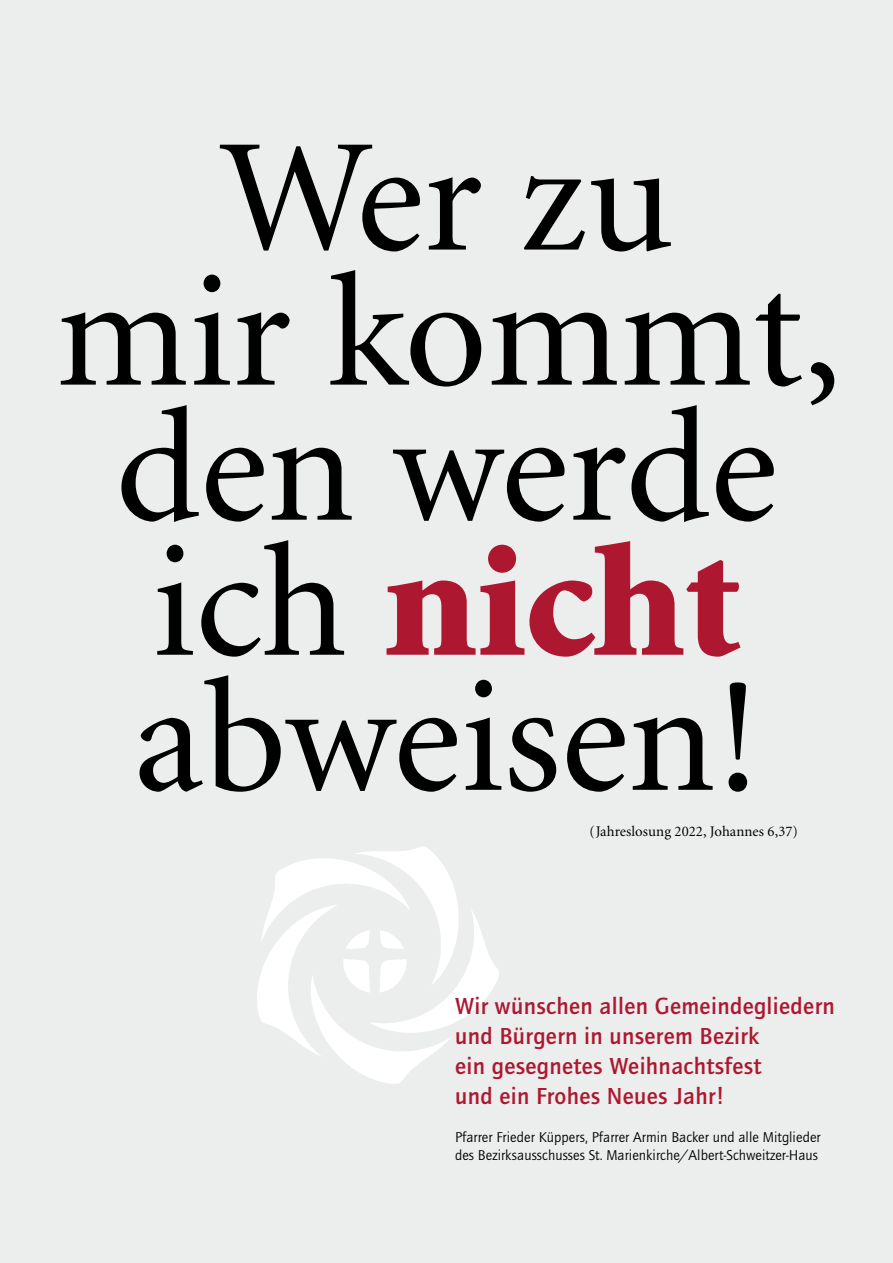
<style>
.page{position:relative;width:893px;height:1263px;background:#eceded}
.page>*{position:absolute;margin:0;border:0;box-sizing:border-box;transform-origin:0 0}
.t1{font:161.4px/135px "Minion";letter-spacing:-.005em;color:#000;text-align:center}
.t2{font:700 24px/30px "Quay Itc T";letter-spacing:.015em;color:#ad1830}
.t3{font:14.7px/18.9px "Quay Itc T";letter-spacing:.005em;color:#000}
.t4{font:14.7px "Minion";letter-spacing:.005em;color:#000}
.s1{font-weight:900;color:#ad1830}
</style>
<div class="page">
<img style="left:257px;top:847px;width:242px;height:237px">
<h1 class="t1" style="left:56px;top:136px;width:787px">Wer zu<br>mir kommt, den werde ich <span class="s1">nicht </span>abweisen!</h1>
<p class="t4" style="left:590px;top:824px;width:210px">(Jahreslosung 2022, Johannes 6,37)</p>
<h2 class="t2" style="left:455px;top:990px;width:381px">Wir wünschen allen Gemeindegliedern und Bürgern in unserem Bezirk<br>ein gesegnetes Weihnachtsfest<br>und ein Frohes Neues Jahr!</h2>
<p class="t3" style="left:455px;top:1127px;width:367px">Pfarrer Frieder Küppers, Pfarrer Armin Backer und alle Mitglieder des Bezirksausschusses St. Marienkirche/Albert-Schweitzer-Haus</p>
</div>
